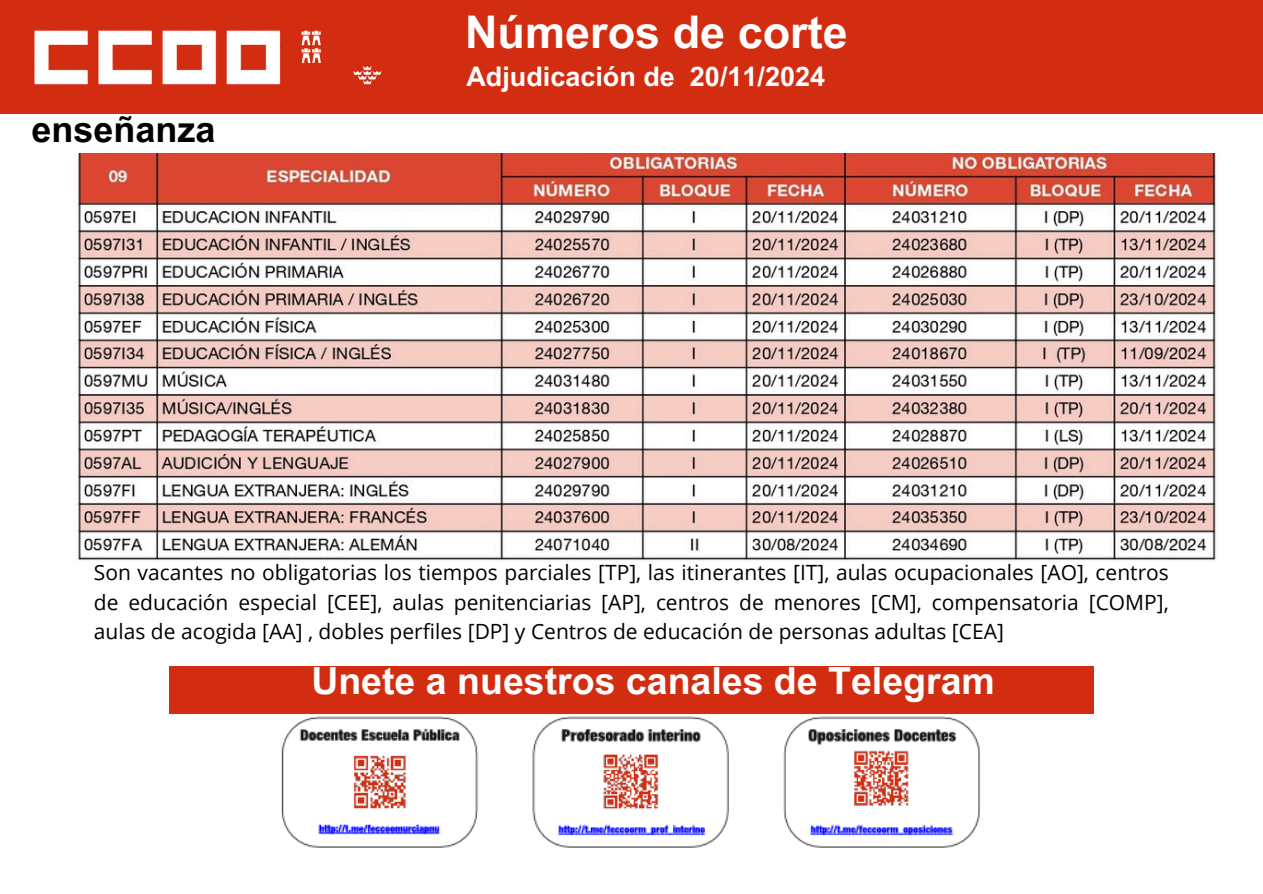
<style>
.page{position:relative;width:1263px;height:894px;background:#fff}
.page>*{position:absolute;margin:0;border:0;box-sizing:border-box;transform-origin:0 0}
.t1{font:700 45px "Arial MT Pro";color:#fff}
.t2{font:700 37.5px "Arial MT Pro";color:#fff}
.t3{font:700 36px "Arial MT Pro";color:#000}
.t4{font:700 27px "Arial MT Pro";color:#fff}
.t5{font:21px/29.2px "Open Sans";color:#000;text-align:justify}
</style>
<div class="page">
<div style="left:0;top:0;width:1263px;height:113px;background:#d32d11"></div>
<img style="left:34px;top:30px;width:348px;height:55px">
<img style="left:268px;top:713px;width:727px;height:135px">
<div style="left:169px;top:665px;width:925px;height:48px;background:#d32d11"></div>
<img style="left:77px;top:154px;width:1139px;height:407px">
<h2 class="t3" style="left:31px;top:116px;width:186px">enseñanza</h2>
<p class="t1" style="left:465px;top:16px;width:384px">Números de corte</p>
<h2 class="t4" style="left:466px;top:67px;width:360px">Adjudicación de 20/11/2024</h2>
<p class="t5" style="left:94px;top:557px;width:1076px">Son vacantes no obligatorias los tiempos parciales [TP], las itinerantes [IT], aulas ocupacionales [AO], centros de educación especial [CEE], aulas penitenciarias [AP], centros de menores [CM], compensatoria [COMP], aulas de acogida [AA] , dobles perfiles [DP] y Centros de educación de personas adultas [CEA]</p>
<p class="t2" style="left:311px;top:667px;width:685px">Únete a nuestros canales de Telegram</p>
</div>
